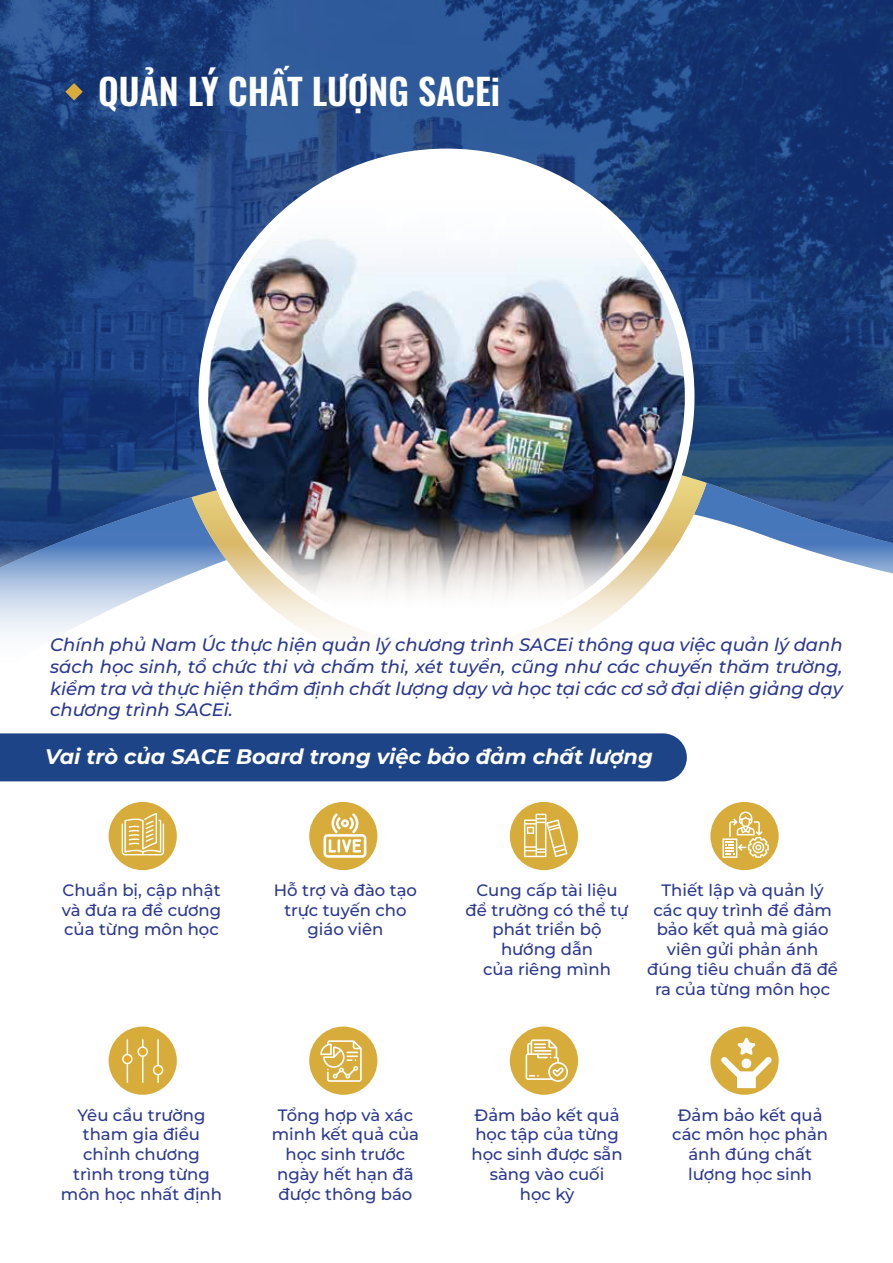
<style>
.page{position:relative;width:893px;height:1263px;background:#fff}
.page>*{position:absolute;margin:0;border:0;box-sizing:border-box;transform-origin:0 0}
.t1{font:600 36px "Oswald";color:#fff}
.t2{font:italic 700 21px "Montserrat";color:#fff}
.t3{font:italic 500 18px/21.6px "Montserrat";color:#2b3990;text-align:justify}
.t4{font:500 16.5px/19.8px "Montserrat";color:#2b3990;text-align:center}
</style>
<div class="page">
<img style="left:0;top:0;width:893px;height:530px">
<img style="left:208px;top:189px;width:477px;height:341px">
<img style="left:204px;top:154px;width:485px;height:485px;border-radius:243px">
<svg style="left:0;top:530px;width:893px;height:109px"></svg>
<div style="left:0;top:733px;width:687px;height:48px;background:#1e4488"></div>
<div style="left:109px;top:802px;width:68px;height:68px;background:#d8ac3a;border-radius:50%"></div>
<svg style="left:122px;top:813px;width:42px;height:42px"></svg>
<div style="left:309px;top:802px;width:68px;height:68px;background:#d8ac3a;border-radius:50%"></div>
<svg style="left:323px;top:813px;width:43px;height:45px"></svg>
<div style="left:710px;top:802px;width:69px;height:68px;background:#d8ac3a;border-radius:50%"></div>
<svg style="left:722px;top:811px;width:47px;height:47px"></svg>
<div style="left:109px;top:1026px;width:68px;height:69px;background:#d8ac3a;border-radius:50%"></div>
<hr style="left:127px;top:1039px;width:1px;height:44px;background:#fff">
<div style="left:123px;top:1054px;width:9px;height:9px;background:#e6a823;border-radius:50%"></div>
<div style="left:122px;top:1054px;width:11px;height:10px;border:2px solid #fff;border-radius:50%"></div>
<hr style="left:142px;top:1039px;width:1px;height:44px;background:#fff">
<div style="left:138px;top:1047px;width:9px;height:9px;background:#e6a823;border-radius:50%"></div>
<div style="left:137px;top:1046px;width:11px;height:11px;border:2px solid #fff;border-radius:50%"></div>
<hr style="left:157px;top:1039px;width:2px;height:44px;background:#fff">
<div style="left:154px;top:1065px;width:9px;height:9px;background:#e6a823;border-radius:50%"></div>
<div style="left:153px;top:1065px;width:10px;height:10px;border:2px solid #fff;border-radius:50%"></div>
<div style="left:309px;top:1026px;width:68px;height:69px;background:#d8ac3a;border-radius:50%"></div>
<svg style="left:320px;top:1040px;width:42px;height:42px"></svg>
<div style="left:510px;top:1026px;width:68px;height:69px;background:#d8ac3a;border-radius:50%"></div>
<svg style="left:526px;top:1039px;width:42px;height:43px"></svg>
<div style="left:710px;top:1026px;width:69px;height:69px;background:#d8ac3a;border-radius:50%"></div>
<svg style="left:721px;top:1038px;width:51px;height:50px"></svg>
<div style="left:510px;top:802px;width:68px;height:68px;background:#d8ac3a;border-radius:50%"></div>
<svg style="left:524px;top:814px;width:43px;height:43px"></svg>
<svg style="left:65px;top:83px;width:18px;height:17px"></svg>
<h1 class="t1" style="left:98px;top:59px;width:403px">QUẢN LÝ CHẤT LƯỢNG SACEi</h1>
<p class="t3" style="left:50px;top:634px;width:794px">Chính phủ Nam Úc thực hiện quản lý chương trình SACEi thông qua việc quản lý danh sách học sinh, tổ chức thi và chấm thi, xét tuyển, cũng như các chuyến thăm trường, kiểm tra và thực hiện thẩm định chất lượng dạy và học tại các cơ sở đại diện giảng dạy chương trình SACEi.</p>
<p class="t2" style="left:45px;top:743px;width:609px">Vai trò của SACE Board trong việc bảo đảm chất lượng</p>
<p class="t4" style="left:62px;top:880px;width:161px;text-align:justify">Chuẩn bị, cập nhật và đưa ra đề cương của từng môn học</p>
<p class="t4" style="left:274px;top:880px;width:145px">Hỗ trợ và đào tạo trực tuyến cho giáo viên</p>
<p class="t4" style="left:466px;top:880px;width:164px">Cung cấp tài liệu để trường có thể tự phát triển bộ hướng dẫn<br>của riêng mình</p>
<p class="t4" style="left:647px;top:880px;width:192px">Thiết lập và quản lý các quy trình để đảm bảo kết quả mà giáo viên gửi phản ánh đúng tiêu chuẩn đã đề ra của từng môn học</p>
<p class="t4" style="left:61px;top:1104px;width:163px">Yêu cầu trường tham gia điều chỉnh chương trình trong từng môn học nhất định</p>
<p class="t4" style="left:272px;top:1104px;width:149px">Tổng hợp và xác minh kết quả của học sinh trước ngày hết hạn đã được thông báo</p>
<p class="t4" style="left:471px;top:1104px;width:153px">Đảm bảo kết quả học tập của từng học sinh được sẵn sàng vào cuối<br>học kỳ</p>
<p class="t4" style="left:672px;top:1104px;width:157px">Đảm bảo kết quả các môn học phản ánh đúng chất lượng học sinh</p>
</div>
